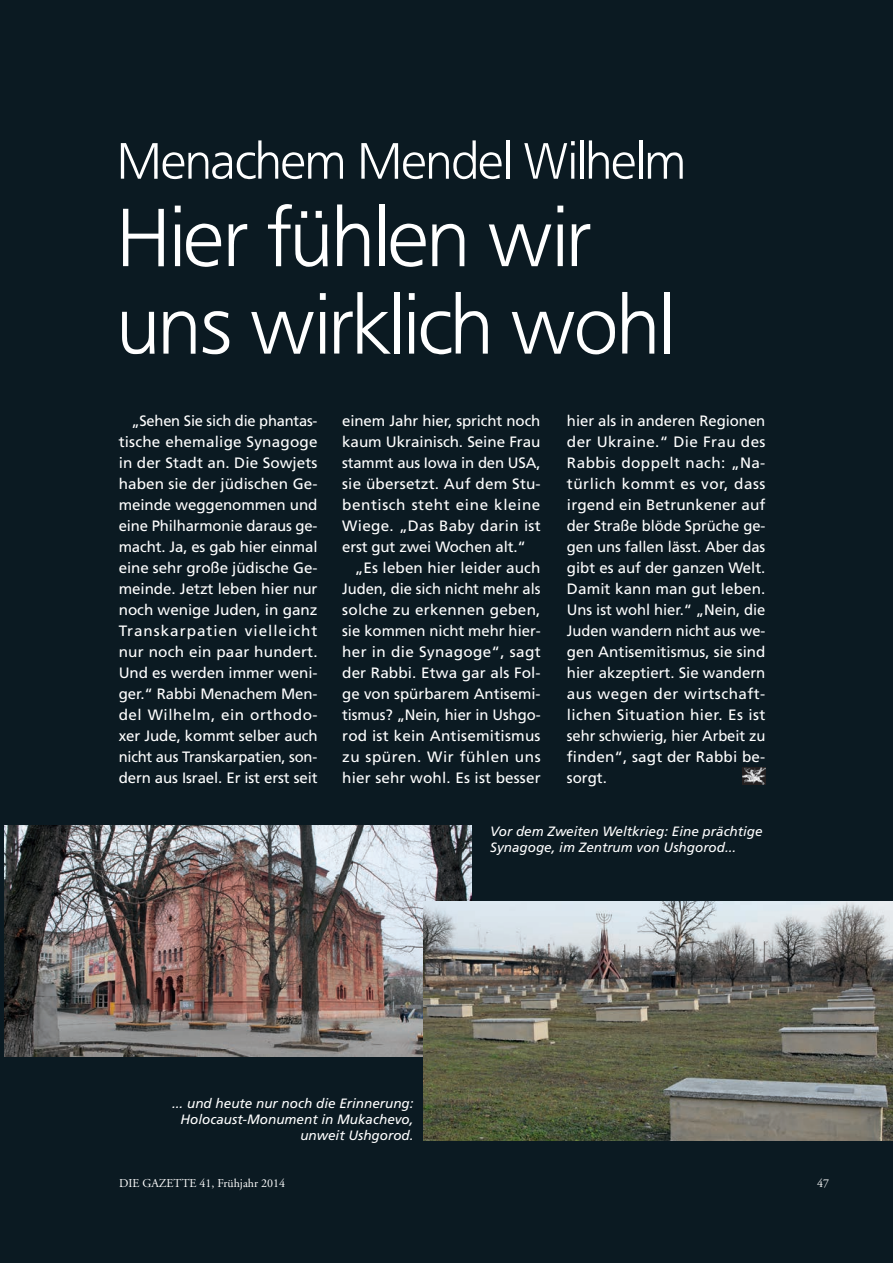
<style>
.page{position:relative;width:893px;height:1263px;background:#0b1a22}
.page>*{position:absolute;margin:0;border:0;box-sizing:border-box;transform-origin:0 0}
.t1{font:81px/87.4px "Fru Lig";color:#fff}
.t2{font:50.25px "Fru Lig";color:#fff}
.t3{font:15px/21px "Frutiger";color:#fff;text-align:justify}
.t4{font:15px "Frutiger";letter-spacing:.035em;color:#fff}
.t5{font:15px "Frutiger";letter-spacing:.02em;color:#fff}
.t6{font:italic 13.5px/16.2px "Frutiger";color:#fff}
.t7{font:12px "Adobe Garamond";color:#fff}
</style>
<div class="page">
<img style="left:742px;top:767px;width:23px;height:18px">
<img style="left:4px;top:825px;width:467px;height:231px">
<img style="left:423px;top:901px;width:470px;height:239px">
<h2 class="t2" style="left:119px;top:132px;width:568px">Menachem Mendel Wilhelm</h2>
<h1 class="t1" style="left:119px;top:195px;width:557px">Hier fühlen wir uns wirklich wohl</h1>
<p class="t3" style="left:119px;top:410px;width:200px;text-indent:13px">„Sehen Sie sich die phantas&shy;tische ehemalige Synagoge in der Stadt an. Die Sowjets haben sie der jüdischen Ge&shy;meinde weggenommen und eine Philharmonie daraus ge&shy;macht. Ja, es gab hier einmal eine sehr große jüdische Ge&shy;meinde. Jetzt leben hier nur noch wenige Juden, in ganz Transkarpatien vielleicht nur noch ein paar hundert.<br>Und es werden immer weni&shy;ger.“ Rabbi Menachem Men&shy;del Wilhelm, ein orthodo&shy;xer Jude, kommt selber auch nicht aus Transkarpatien, son&shy;dern aus Israel. Er ist erst seit</p>
<p class="t3" style="left:342px;top:410px;width:200px">einem Jahr hier, spricht noch</p>
<p class="t3" style="left:567px;top:410px;width:200px">hier als in anderen Regionen der Ukraine.“ Die Frau des Rabbis doppelt nach: „Na&shy;türlich kommt es vor, dass irgend ein Betrunkener auf der Straße blöde Sprüche ge&shy;gen uns fallen lässt. Aber das gibt es auf der ganzen Welt.<br>Damit kann man gut leben.<br>Uns ist wohl hier.“ „Nein, die Juden wandern nicht aus we&shy;gen Antisemitismus, sie sind hier akzeptiert. Sie wandern aus wegen der wirtschaft&shy;lichen Situation hier. Es ist sehr schwierig, hier Arbeit zu finden“, sagt der Rabbi be&shy;sorgt.</p>
<p class="t6" style="left:490px;top:823px;width:274px">Vor dem Zweiten Weltkrieg: Eine prächtige<br>Synagoge, im Zentrum von Ushgorod...</p>
<p class="t3" style="left:342px;top:431px;width:200px">kaum Ukrainisch. Seine Frau</p>
<p class="t3" style="left:342px;top:452px;width:200px">stammt aus Iowa in den USA,</p>
<p class="t3" style="left:342px;top:473px;width:200px">sie übersetzt. Auf dem Stu-</p>
<p class="t4" style="left:342px;top:496px;width:200px">bentisch steht eine kleine</p>
<p class="t5" style="left:342px;top:517px;width:200px">Wiege. „Das Baby darin ist</p>
<p class="t3" style="left:342px;top:536px;width:185px">erst gut zwei Wochen alt.“</p>
<p class="t3" style="left:355px;top:557px;width:187px">„Es leben hier leider auch</p>
<p class="t3" style="left:342px;top:578px;width:200px">Juden, die sich nicht mehr als</p>
<p class="t3" style="left:342px;top:599px;width:200px">solche zu erkennen geben,</p>
<p class="t3" style="left:342px;top:620px;width:200px">sie kommen nicht mehr hier-</p>
<p class="t5" style="left:342px;top:643px;width:200px">her in die Synagoge“, sagt</p>
<p class="t3" style="left:342px;top:662px;width:200px">der Rabbi. Etwa gar als Fol-</p>
<p class="t3" style="left:342px;top:683px;width:200px">ge von spürbarem Antisemi-</p>
<p class="t3" style="left:342px;top:704px;width:200px">tismus? „Nein, hier in Ushgo-</p>
<p class="t3" style="left:342px;top:725px;width:200px">rod ist kein Antisemitismus</p>
<p class="t4" style="left:342px;top:748px;width:200px">zu spüren. Wir fühlen uns</p>
<p class="t3" style="left:342px;top:767px;width:200px">hier sehr wohl. Es ist besser</p>
<p class="t6" style="left:172px;top:1095px;width:243px;text-align:right">... und heute nur noch die Erinnerung:<br>Holocaust-Monument in Mukachevo, unweit Ushgorod.</p>
<p class="t7" style="left:119px;top:1176px;width:167px">DIE GAZETTE 41, Frühjahr 2014</p>
<p class="t7" style="left:817px;top:1176px;width:13px">47</p>
</div>
